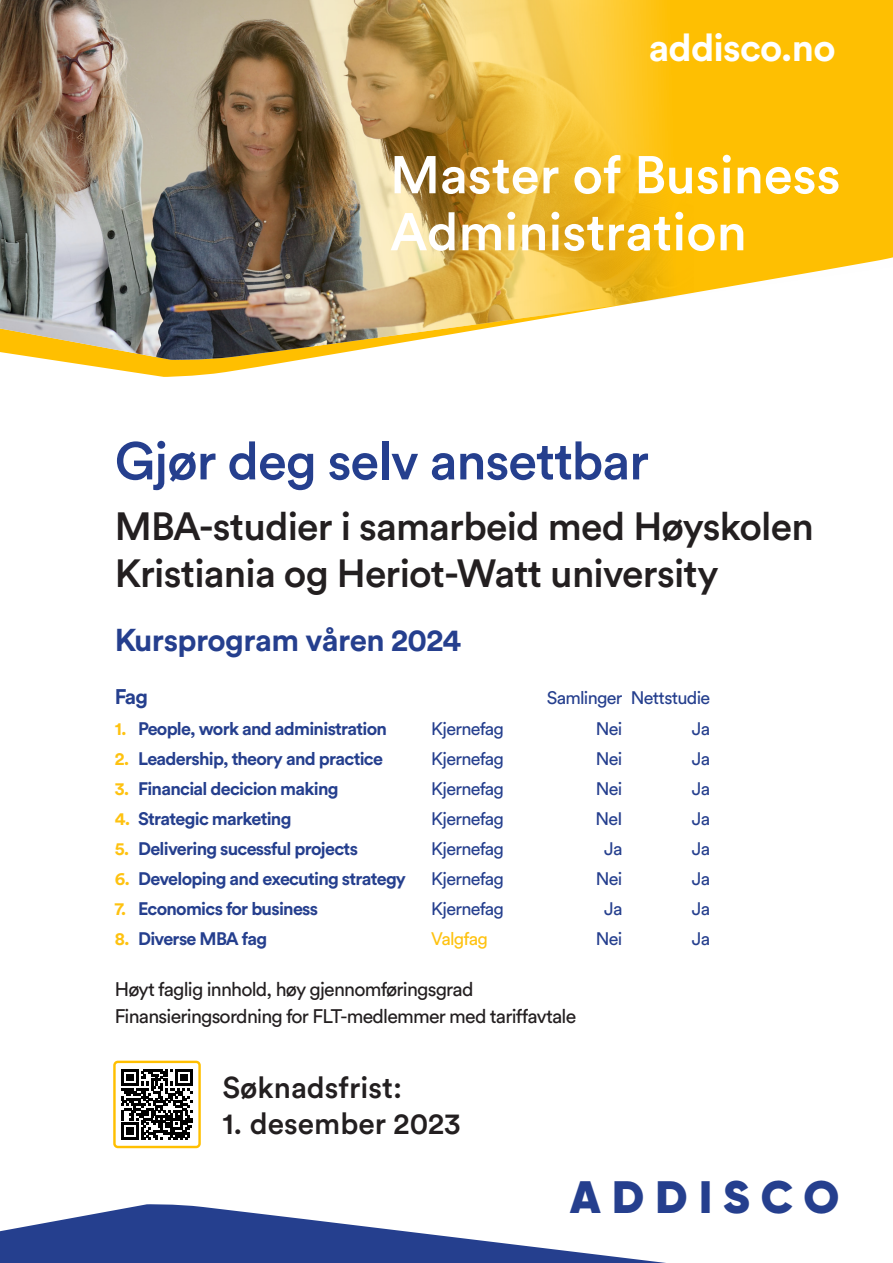
<style>
.page{position:relative;width:893px;height:1263px;background:#fff}
.page>*{position:absolute;margin:0;border:0;box-sizing:border-box;transform-origin:0 0}
.t1{font:500 52.5px "Circular Std";color:#fff}
.t2{font:500 52.5px "Circular Std";letter-spacing:-.02em;color:#253f8e}
.t3{font:900 45.45px "Gilroy";letter-spacing:.245em;color:#253f8e}
.t4{font:500 39px/46.8px "Circular Std";letter-spacing:-.02em;color:#231f20}
.t5{font:700 38.1px "Circular Std";letter-spacing:-.02em;color:#fff}
.t6{font:700 31.35px "Circular Std";letter-spacing:-.02em;color:#253f8e}
.t7{font:500 30px "Circular Std";color:#231f20}
.t8{font:700 21px "Circular Std";color:#253f8e}
.t9{font:19.5px "Circular Std";letter-spacing:-.04em;color:#231f20}
.t10{font:700 18px "Circular Std";letter-spacing:-.04em;color:#253f8e}
.t11{font:18px "Circular Std";letter-spacing:-.04em;color:#253f8e}
.t12{font:18px "Circular Std";letter-spacing:-.04em;color:#fec210}
.s1{color:#fec210}
</style>
<div class="page">
<svg style="left:0;top:1204px;width:666px;height:59px;fill:#253f8e"></svg>
<svg style="left:53px;top:360px;width:245px;height:17px;fill:#ffbf00"></svg>
<div style="left:694px;top:0;width:199px;height:293px;background:#febf02"></div>
<img style="left:0;top:0;width:694px;height:360px">
<div style="left:113px;top:1061px;width:88px;height:87px;border:2px solid #ffbf00;border-radius:3px"></div>
<svg style="left:122px;top:1069px;width:70px;height:71px"></svg>
<p class="t5" style="left:649px;top:23px;width:188px">addisco.no</p>
<p class="t1" style="left:390px;top:142px;width:452px">Master of Business</p>
<p class="t1" style="left:390px;top:199px;width:358px">Administration</p>
<p class="t2" style="left:115px;top:428px;width:536px">Gjør deg selv ansettbar</p>
<p class="t4" style="left:115px;top:502px;width:701px">MBA-studier i samarbeid med Høyskolen<br>Kristiania og Heriot-Watt university</p>
<p class="t6" style="left:115px;top:620px;width:348px">Kursprogram våren 2024</p>
<p class="t8" style="left:115px;top:683px;width:35px">Fag</p>
<p class="t11" style="left:547px;top:687px;width:165px">Samlinger Nettstudie</p>
<p class="t10" style="left:115px;top:717px;width:274px"><span class="s1">1.</span> People, work and administration</p>
<p class="t11" style="left:431px;top:718px;width:74px">Kjernefag</p>
<p class="t11" style="left:596px;top:718px;width:28px">Nei</p>
<p class="t11" style="left:692px;top:718px;width:20px">Ja</p>
<p class="t10" style="left:115px;top:747px;width:270px"><span class="s1">2.</span> Leadership, theory and practice</p>
<p class="t11" style="left:431px;top:748px;width:74px">Kjernefag</p>
<p class="t11" style="left:596px;top:748px;width:28px">Nei</p>
<p class="t11" style="left:692px;top:748px;width:20px">Ja</p>
<p class="t10" style="left:115px;top:777px;width:225px"><span class="s1">3.</span> Financial decicion making</p>
<p class="t11" style="left:431px;top:778px;width:74px">Kjernefag</p>
<p class="t11" style="left:596px;top:778px;width:28px">Nei</p>
<p class="t11" style="left:692px;top:778px;width:20px">Ja</p>
<p class="t10" style="left:115px;top:807px;width:178px"><span class="s1">4.</span> Strategic marketing</p>
<p class="t11" style="left:431px;top:808px;width:74px">Kjernefag</p>
<p class="t11" style="left:595px;top:808px;width:29px">NeI</p>
<p class="t11" style="left:692px;top:808px;width:20px">Ja</p>
<p class="t10" style="left:115px;top:837px;width:245px"><span class="s1">5.</span> Delivering sucessful projects</p>
<p class="t11" style="left:431px;top:838px;width:74px">Kjernefag</p>
<p class="t11" style="left:604px;top:838px;width:20px">Ja</p>
<p class="t11" style="left:692px;top:838px;width:20px">Ja</p>
<p class="t10" style="left:115px;top:867px;width:293px"><span class="s1">6.</span> Developing and executing strategy</p>
<p class="t11" style="left:431px;top:868px;width:74px">Kjernefag</p>
<p class="t11" style="left:596px;top:868px;width:28px">Nei</p>
<p class="t11" style="left:692px;top:868px;width:20px">Ja</p>
<p class="t10" style="left:115px;top:897px;width:205px"><span class="s1">7.</span> Economics for business</p>
<p class="t11" style="left:431px;top:898px;width:74px">Kjernefag</p>
<p class="t11" style="left:604px;top:898px;width:20px">Ja</p>
<p class="t11" style="left:692px;top:898px;width:20px">Ja</p>
<p class="t10" style="left:115px;top:927px;width:154px"><span class="s1">8.</span> Diverse MBA fag</p>
<p class="t12" style="left:431px;top:928px;width:58px">Valgfag</p>
<p class="t11" style="left:596px;top:928px;width:28px">Nei</p>
<p class="t11" style="left:692px;top:928px;width:20px">Ja</p>
<p class="t9" style="left:115px;top:977px;width:360px">Høyt faglig innhold, høy gjennomføringsgrad</p>
<p class="t9" style="left:115px;top:1004px;width:463px">Finansieringsordning for FLT-medlemmer med tariffavtale</p>
<p class="t7" style="left:223px;top:1068px;width:181px">Søknadsfrist:</p>
<p class="t7" style="left:223px;top:1104px;width:240px">1. desember 2023</p>
<p class="t3" style="left:570px;top:1168px;width:271px">ADDISCO</p>
</div>
